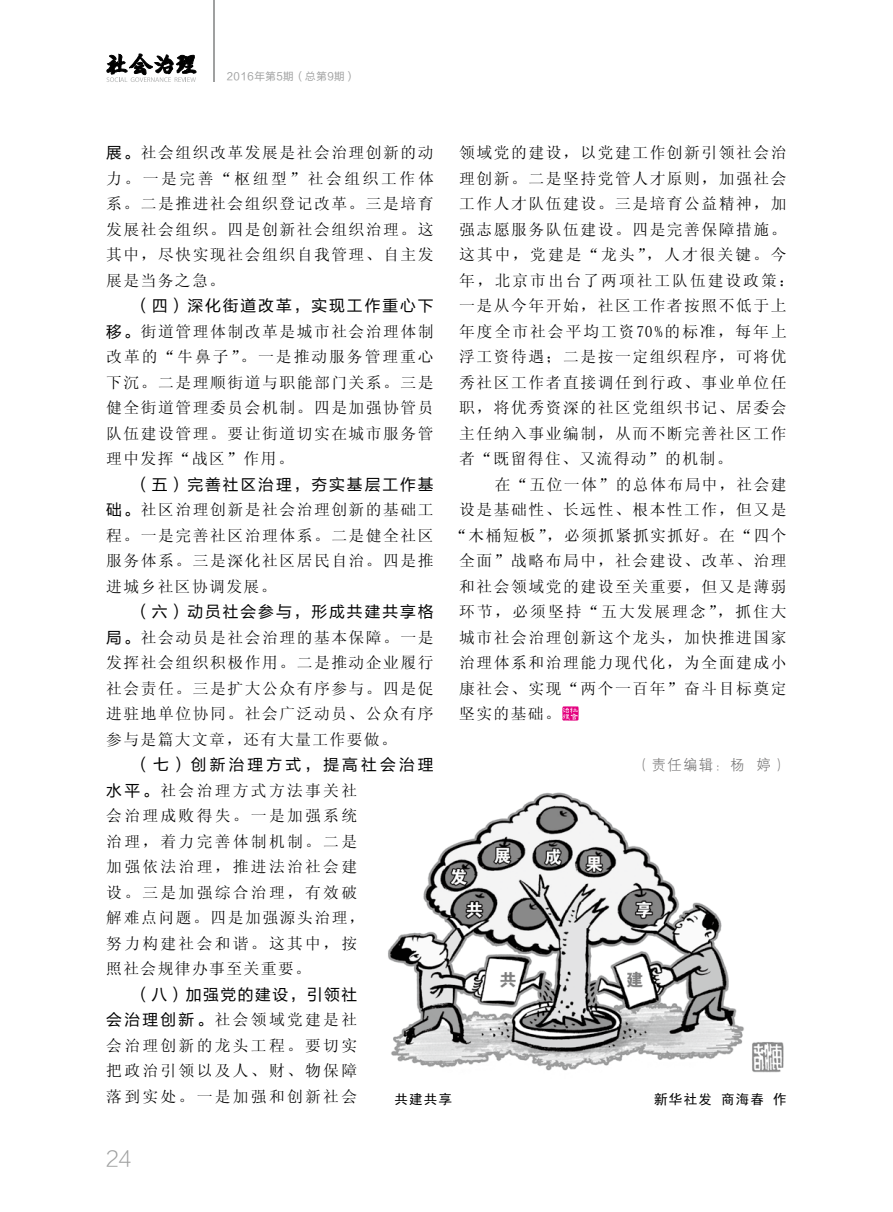
<style>
.page{position:relative;width:893px;height:1212px;background:#fff}
.page>*{position:absolute;margin:0;border:0;box-sizing:border-box;transform-origin:0 0}
.t1{font:21px "FZLTXHK GBK1 0";color:#9fa0a0}
.t2{font:15.75px/25.5px "Sim Sun";letter-spacing:.1em;color:#000;text-align:justify}
.t3{font:15.75px/25.5px "Sim Sun";letter-spacing:.15em;color:#000}
.t4{font:15.75px "FZLTHK GBK1 0";letter-spacing:.125em;color:#000}
.t5{font:15.75px "Sim Sun";letter-spacing:.125em;color:#000}
.t6{font:15.75px "FZLTHK GBK1 0";letter-spacing:.2em;color:#000}
.t7{font:15.75px "FZLTHK GBK1 0";letter-spacing:.095em;color:#000}
.t8{font:15px "FZXH1 K GBK1 0";color:#727171;scale:.95 1}
.t9{font:13.5px "Sim Hei";letter-spacing:.09em;color:#000}
.t10{font:10.5px "FZLTHK GBK1 0";letter-spacing:.05em;color:#9fa0a0}
.s1{font-family:"FZLTHK GBK1 0"}
</style>
<div class="page">
<svg style="left:562px;top:706px;width:17px;height:15px"></svg>
<img style="left:388px;top:792px;width:396px;height:281px">
<p class="t10" style="left:227px;top:71px;width:130px">2016年第5期（总第9期）</p>
<p class="t2" style="left:459px;top:140px;width:337px;text-align:left">领域党的建设，以党建工作创新引领社会治理创新。二是坚持党管人才原则，加强社会工作人才队伍建设。三是培育公益精神，加强志愿服务队伍建设。四是完善保障措施。这其中，党建是“龙头”，人才很关键。今年，北京市出台了两项社工队伍建设政策：一是从今年开始，社区工作者按照不低于上年度全市社会平均工资70%的标准，每年上浮工资待遇；二是按一定组织程序，可将优秀社区工作者直接调任到行政、事业单位任职，将优秀资深的社区党组织书记、居委会主任纳入事业编制，从而不断完善社区工作者“既留得住、又流得动”的机制。</p>
<p class="t2" style="left:495px;top:471px;width:293px">在“五位一体”的总体布局中，社会建</p>
<p class="t2" style="left:459px;top:497px;width:329px">设是基础性、长远性、根本性工作，但又是</p>
<p class="t2" style="left:451px;top:522px;width:337px">“木桶短板”，必须抓紧抓实抓好。在“四个</p>
<p class="t2" style="left:459px;top:548px;width:329px">全面”战略布局中，社会建设、改革、治理</p>
<p class="t2" style="left:459px;top:573px;width:329px">和社会领域党的建设至关重要，但又是薄弱</p>
<p class="t5" style="left:459px;top:604px;width:329px">环节，必须坚持“五大发展理念”，抓住大</p>
<p class="t2" style="left:459px;top:624px;width:329px">城市社会治理创新这个龙头，加快推进国家</p>
<p class="t2" style="left:459px;top:650px;width:329px">治理体系和治理能力现代化，为全面建成小</p>
<p class="t2" style="left:459px;top:675px;width:329px">康社会、实现“两个一百年”奋斗目标奠定</p>
<p class="t2" style="left:459px;top:701px;width:103px">坚实的基础。</p>
<p class="t8" style="left:636px;top:756px;width:160px">（责任编辑：杨 婷）</p>
<p class="t2" style="left:106px;top:140px;width:329px"><span class="s1">展。</span>社会组织改革发展是社会治理创新的动力。一是完善“枢纽型”社会组织工作体系。二是推进社会组织登记改革。三是培育发展社会组织。四是创新社会组织治理。这其中，尽快实现社会组织自我管理、自主发展是当务之急。</p>
<p class="t4" style="left:134px;top:297px;width:301px">（四）深化街道改革，实现工作重心下</p>
<p class="t2" style="left:106px;top:318px;width:329px"><span class="s1">移。</span>街道管理体制改革是城市社会治理体制改革的“牛鼻子”。一是推动服务管理重心下沉。二是理顺街道与职能部门关系。三是健全街道管理委员会机制。四是加强协管员队伍建设管理。要让街道切实在城市服务管理中发挥“战区”作用。</p>
<p class="t4" style="left:134px;top:475px;width:301px">（五）完善社区治理，夯实基层工作基</p>
<p class="t2" style="left:106px;top:497px;width:329px"><span class="s1">础。</span>社区治理创新是社会治理创新的基础工程。一是完善社区治理体系。二是健全社区服务体系。三是深化社区居民自治。四是推进城乡社区协调发展。</p>
<p class="t4" style="left:134px;top:603px;width:301px">（六）动员社会参与，形成共建共享格</p>
<p class="t2" style="left:106px;top:624px;width:329px"><span class="s1">局。</span>社会动员是社会治理的基本保障。一是发挥社会组织积极作用。二是推动企业履行社会责任。三是扩大公众有序参与。四是促进驻地单位协同。社会广泛动员、公众有序参与是篇大文章，还有大量工作要做。</p>
<p class="t6" style="left:134px;top:756px;width:301px">（七）创新治理方式，提高社会治理</p>
<p class="t3" style="left:106px;top:777px;width:260px"><span class="s1">水平。</span>社会治理方式方法事关社会治理成败得失。一是加强系统治理，着力完善体制机制。二是加强依法治理，推进法治社会建设。三是加强综合治理，有效破解难点问题。四是加强源头治理，努力构建社会和谐。这其中，按照社会规律办事至关重要。</p>
<p class="t7" style="left:134px;top:985px;width:225px">（八）加强党的建设，引领社</p>
<p class="t2" style="left:106px;top:1007px;width:252px"><span class="s1">会治理创新。</span>社会领域党建是社会治理创新的龙头工程。要切实把政治引领以及人、财、物保障落到实处。一是加强和创新社会</p>
<p class="t9" style="left:394px;top:1092px;width:59px">共建共享</p>
<p class="t9" style="left:654px;top:1092px;width:134px">新华社发 商海春 作</p>
<h1 class="t1" style="left:106px;top:1147px;width:27px">24</h1>
</div>
